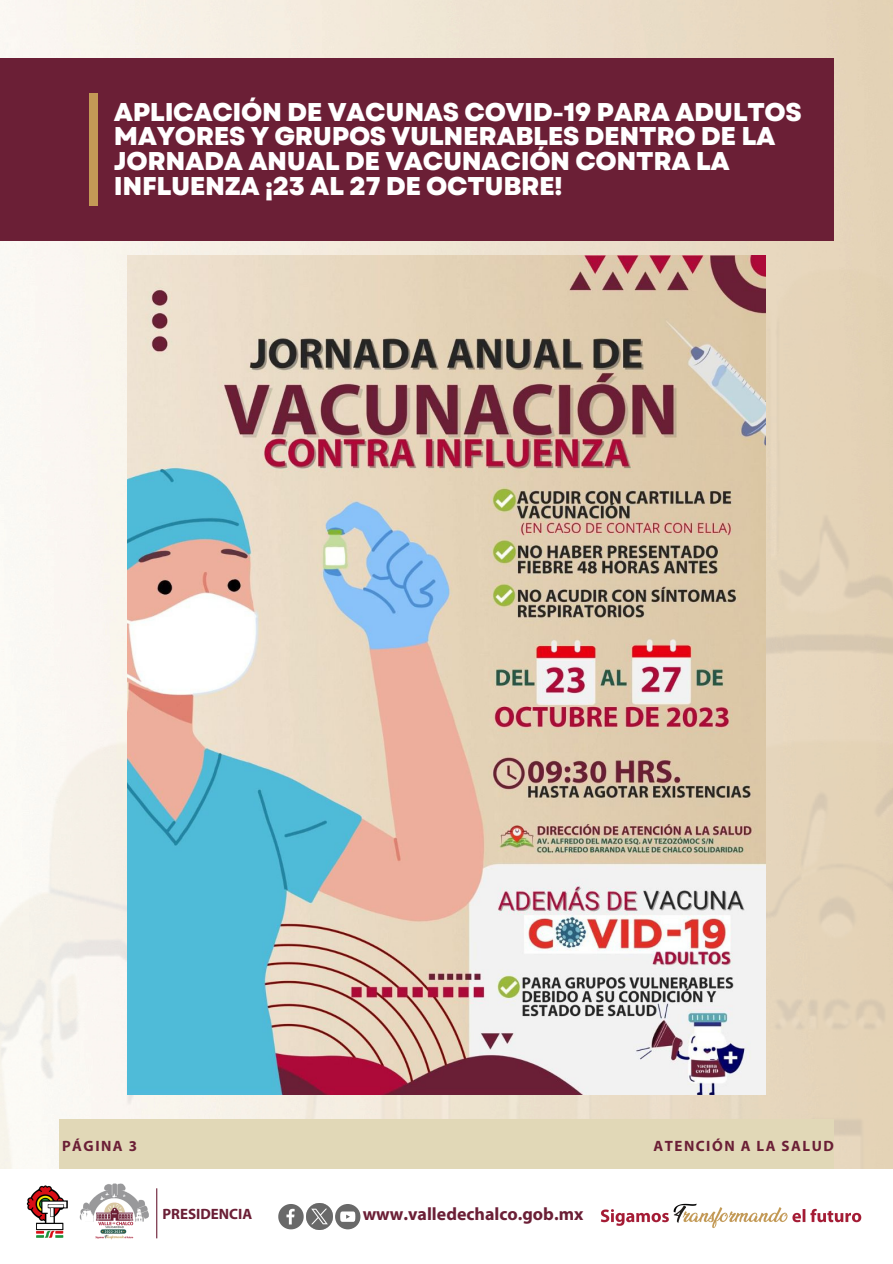
<style>
.page{position:relative;width:893px;height:1264px;background:#fff}
.page>*{position:absolute;margin:0;border:0;box-sizing:border-box;transform-origin:0 0}
.t1{font:800 25.65px/24.6px "Garet";letter-spacing:-.015em;color:#fff}
.t2{font:700 17.85px "Myriad Pro";color:#6b1f36}
.t3{font:700 15px "Myriad Pro";letter-spacing:.1em;color:#6b1f36}
.t4{font:700 15px "Myriad Pro";color:#6b1f36}
</style>
<div class="page">
<img style="left:0;top:0;width:892px;height:241px">
<img style="left:0;top:241px;width:892px;height:928px">
<div style="left:0;top:59px;width:833px;height:182px;background:#6b1f36"></div>
<div style="left:89px;top:93px;width:9px;height:113px;background:#c39956"></div>
<div style="left:59px;top:1118px;width:774px;height:51px;background:#e1d8b7"></div>
<img style="left:27px;top:1185px;width:41px;height:53px">
<img style="left:79px;top:1183px;width:79px;height:57px">
<hr style="left:156px;top:1188px;width:1px;height:50px;background:#6b1f36">
<img style="left:127px;top:255px;width:638px;height:839px">
<img style="left:600px;top:1203px;width:262px;height:25px">
<svg style="left:278px;top:1204px;width:25px;height:25px"></svg>
<svg style="left:335px;top:1204px;width:25px;height:25px"></svg>
<img style="left:307px;top:1203px;width:25px;height:26px">
<p class="t1" style="left:114px;top:100px;width:689px">APLICACIÓN DE VACUNAS COVID-19 PARA ADULTOS MAYORES Y GRUPOS VULNERABLES DENTRO DE LA JORNADA ANUAL DE VACUNACIÓN CONTRA LA INFLUENZA ¡23 AL 27 DE OCTUBRE!</p>
<p class="t3" style="left:62px;top:1139px;width:77px">PÁGINA 3</p>
<p class="t3" style="left:653px;top:1139px;width:182px">ATENCIÓN A LA SALUD</p>
<p class="t4" style="left:162px;top:1208px;width:91px">PRESIDENCIA</p>
<p class="t2" style="left:362px;top:1206px;width:222px">www.valledechalco.gob.mx</p>
</div>
